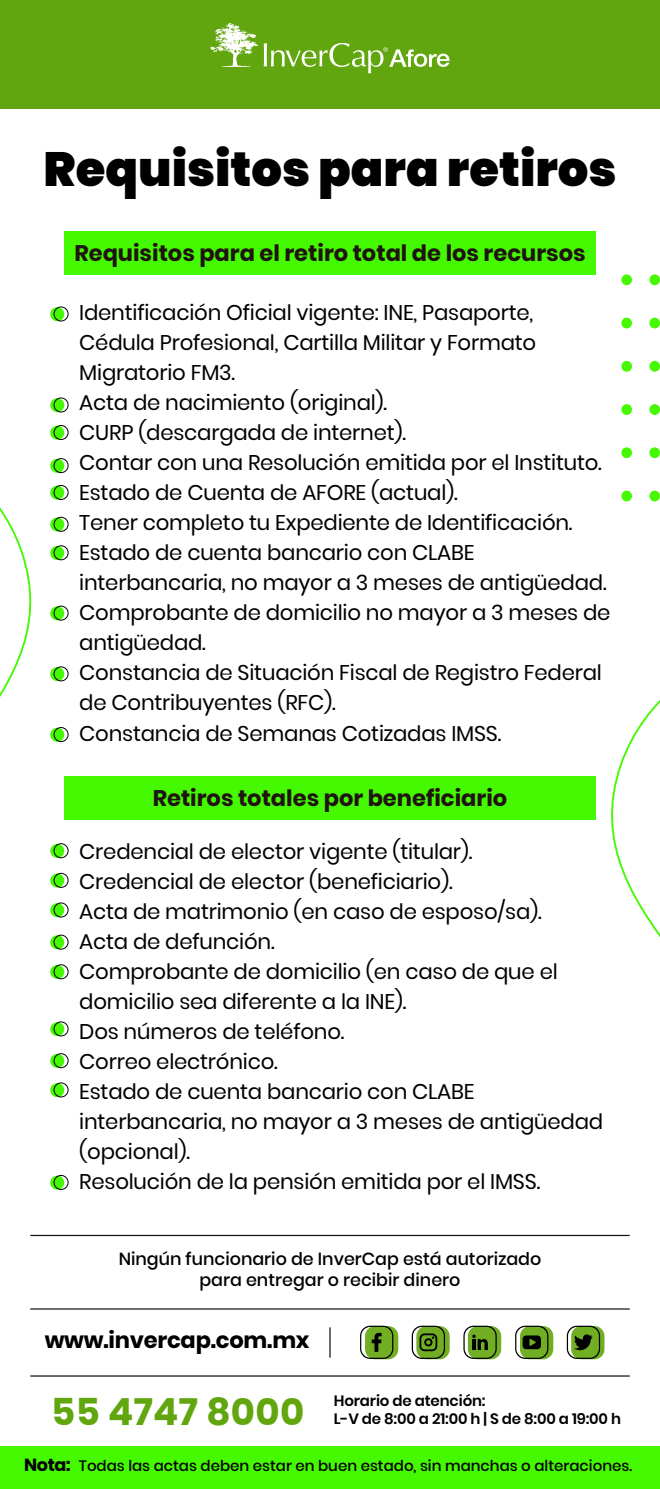
<style>
.page{position:relative;width:660px;height:1489px;background:#fff}
.page>*{position:absolute;margin:0;border:0;box-sizing:border-box;transform-origin:0 0}
.t1{font:900 48px "Poppins";color:#000}
.t2{font:700 37.5px "Poppins";letter-spacing:.01em;color:#61a60e}
.t3{font:700 22.5px "Poppins";color:#1f140f}
.t4{font:700 22.5px "Poppins";letter-spacing:-.01em;color:#000}
.t5{font:21.25px/30px "Poppins";letter-spacing:-.01em;color:#000}
.t6{font:500 17.5px/21px "Poppins";color:#000;text-align:center}
.t7{font:500 15px "Poppins";color:#000}
.t8{font:600 15px/18px "Poppins";letter-spacing:-.01em;color:#000}
.s1{font-weight:700;font-size:17.5px}
</style>
<div class="page">
<div style="left:0;top:1446px;width:659px;height:42px;background:#45f903"></div>
<div style="left:64px;top:231px;width:531px;height:43px;background:#45f903"></div>
<div style="left:50px;top:935px;width:14px;height:14px;background:#45f903;border-radius:50%"></div>
<div style="left:53px;top:934px;width:15px;height:15px;border:1px solid #000;border-radius:50%"></div>
<svg style="left:50px;top:964px;width:14px;height:15px"></svg>
<div style="left:53px;top:964px;width:15px;height:15px;border:1px solid #000;border-radius:50%"></div>
<svg style="left:50px;top:1022px;width:14px;height:14px"></svg>
<div style="left:53px;top:1021px;width:15px;height:15px;border:1px solid #000;border-radius:50%"></div>
<svg style="left:50px;top:1053px;width:14px;height:15px"></svg>
<div style="left:53px;top:1053px;width:15px;height:15px;border:1px solid #000;border-radius:50%"></div>
<svg style="left:50px;top:1083px;width:14px;height:14px"></svg>
<div style="left:53px;top:1082px;width:15px;height:15px;border:1px solid #000;border-radius:50%"></div>
<svg style="left:50px;top:1175px;width:14px;height:14px"></svg>
<div style="left:53px;top:1174px;width:15px;height:15px;border:1px solid #000;border-radius:50%"></div>
<svg style="left:50px;top:307px;width:14px;height:14px"></svg>
<div style="left:53px;top:306px;width:15px;height:16px;border:1px solid #000;border-radius:50%"></div>
<svg style="left:50px;top:398px;width:14px;height:14px"></svg>
<div style="left:53px;top:397px;width:15px;height:15px;border:1px solid #000;border-radius:50%"></div>
<svg style="left:50px;top:425px;width:14px;height:15px"></svg>
<div style="left:53px;top:425px;width:15px;height:15px;border:1px solid #000;border-radius:50%"></div>
<div style="left:50px;top:459px;width:14px;height:14px;background:#45f903;border-radius:50%"></div>
<div style="left:53px;top:458px;width:15px;height:15px;border:1px solid #000;border-radius:50%"></div>
<div style="left:0;top:0;width:659px;height:108px;background:#61a60e"></div>
<svg style="left:210px;top:23px;width:239px;height:50px"></svg>
<div style="left:649px;top:274px;width:10px;height:11px;background:#45f903;border-radius:50%"></div>
<div style="left:649px;top:317px;width:10px;height:11px;background:#45f903;border-radius:50%"></div>
<div style="left:649px;top:361px;width:10px;height:11px;background:#45f903;border-radius:50%"></div>
<div style="left:649px;top:404px;width:10px;height:11px;background:#45f903;border-radius:50%"></div>
<div style="left:649px;top:447px;width:10px;height:11px;background:#45f903;border-radius:50%"></div>
<div style="left:649px;top:490px;width:10px;height:11px;background:#45f903;border-radius:50%"></div>
<div style="left:621px;top:274px;width:10px;height:11px;background:#45f903;border-radius:50%"></div>
<div style="left:621px;top:317px;width:10px;height:11px;background:#45f903;border-radius:50%"></div>
<div style="left:621px;top:361px;width:10px;height:11px;background:#45f903;border-radius:50%"></div>
<div style="left:621px;top:404px;width:10px;height:11px;background:#45f903;border-radius:50%"></div>
<div style="left:621px;top:447px;width:10px;height:11px;background:#45f903;border-radius:50%"></div>
<div style="left:621px;top:490px;width:10px;height:11px;background:#45f903;border-radius:50%"></div>
<svg style="left:563px;top:701px;width:96px;height:235px"></svg>
<svg style="left:0;top:467px;width:79px;height:472px"></svg>
<div style="left:64px;top:776px;width:531px;height:43px;background:#45f903"></div>
<hr style="left:30px;top:1234px;width:599px;height:1px;background:#121710">
<hr style="left:30px;top:1308px;width:599px;height:1px;background:#121710">
<hr style="left:30px;top:1375px;width:599px;height:1px;background:#121710">
<svg style="left:570px;top:1325px;width:34px;height:34px"></svg>
<svg style="left:519px;top:1325px;width:34px;height:34px"></svg>
<svg style="left:467px;top:1325px;width:33px;height:34px"></svg>
<svg style="left:416px;top:1325px;width:33px;height:34px"></svg>
<svg style="left:365px;top:1325px;width:33px;height:34px"></svg>
<svg style="left:566px;top:1325px;width:33px;height:33px"></svg>
<svg style="left:411px;top:1325px;width:33px;height:33px"></svg>
<svg style="left:515px;top:1325px;width:33px;height:33px"></svg>
<svg style="left:463px;top:1325px;width:33px;height:33px"></svg>
<svg style="left:360px;top:1325px;width:33px;height:33px"></svg>
<hr style="left:329px;top:1327px;width:1px;height:30px;background:#121710">
<h1 class="t1" style="left:44px;top:141px;width:574px">Requisitos para retiros</h1>
<p class="t3" style="left:74px;top:240px;width:512px">Requisitos para el retiro total de los recursos</p>
<p class="t5" style="left:79px;top:298px;width:532px">Identificación Oficial vigente: INE, Pasaporte, Cédula Profesional, Cartilla Militar y Formato Migratorio FM3.<br>Acta de nacimiento (original).<br>CURP (descargada de internet).<br>Contar con una Resolución emitida por el Instituto.<br>Estado de Cuenta de AFORE (actual).<br>Tener completo tu Expediente de Identificación.<br>Estado de cuenta bancario con CLABE interbancaria, no mayor a 3 meses de antigüedad.<br>Comprobante de domicilio no mayor a 3 meses de antigüedad.<br>Constancia de Situación Fiscal de Registro Federal de Contribuyentes (RFC).<br>Constancia de Semanas Cotizadas IMSS.</p>
<p class="t3" style="left:153px;top:785px;width:356px">Retiros totales por beneficiario</p>
<p class="t5" style="left:79px;top:836px;width:525px">Credencial de elector vigente (titular).<br>Credencial de elector (beneficiario).<br>Acta de matrimonio (en caso de esposo/sa).<br>Acta de defunción.<br>Comprobante de domicilio (en caso de que el domicilio sea diferente a la INE).<br>Dos números de teléfono.<br>Correo electrónico.<br>Estado de cuenta bancario con CLABE interbancaria, no mayor a 3 meses de antigüedad (opcional).<br>Resolución de la pensión emitida por el IMSS.</p>
<p class="t6" style="left:119px;top:1248px;width:424px">Ningún funcionario de InverCap está autorizado para entregar o recibir dinero</p>
<p class="t4" style="left:45px;top:1327px;width:266px">www.invercap.com.mx</p>
<h2 class="t2" style="left:51px;top:1389px;width:254px">55 4747 8000</h2>
<p class="t8" style="left:333px;top:1391px;width:288px">Horario de atención:<br>L-V de 8:00 a 21:00 h | S de 8:00 a 19:00 h</p>
<p class="t7" style="left:24px;top:1457px;width:609px"><span class="s1">Nota:</span> Todas las actas deben estar en buen estado, sin manchas o alteraciones.</p>
</div>
